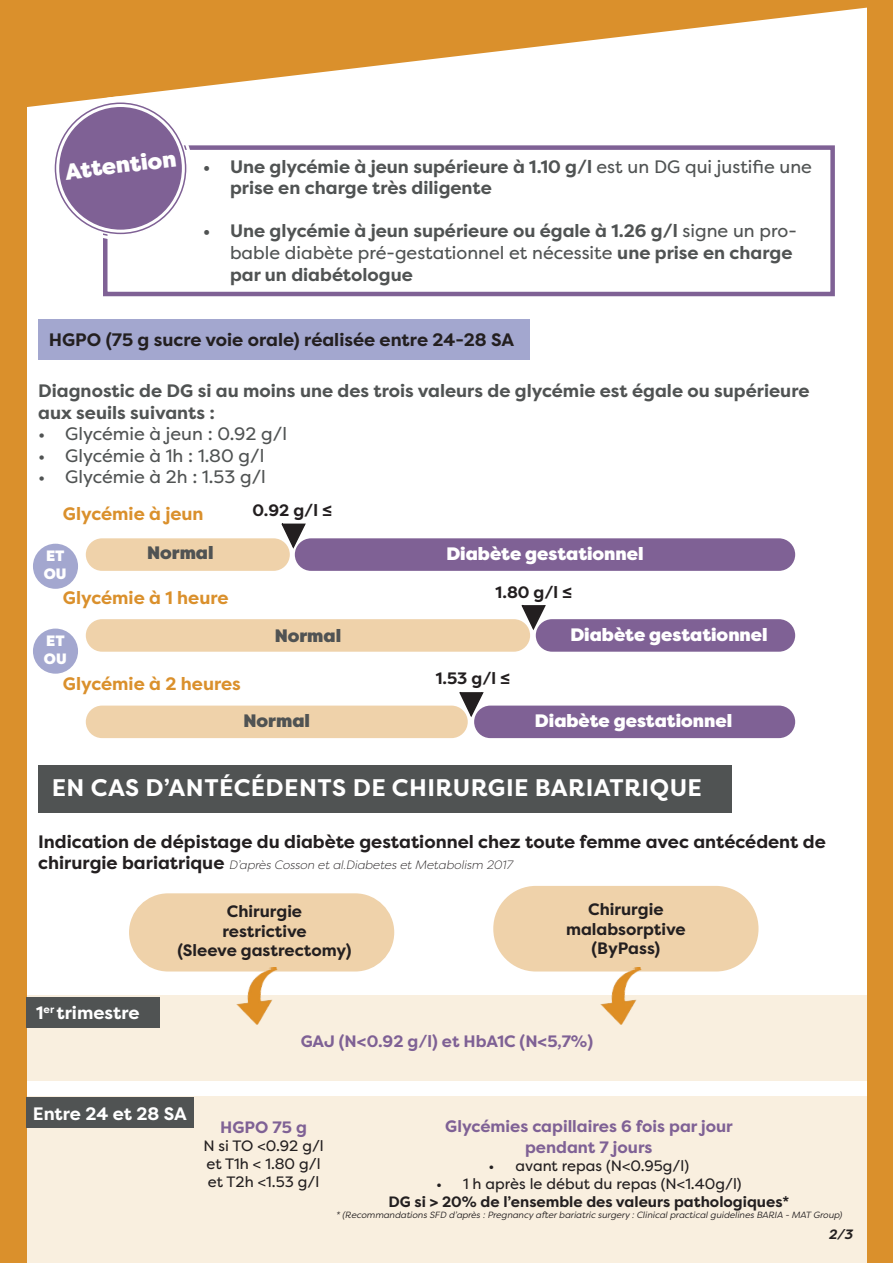
<style>
.page{position:relative;width:893px;height:1263px;background:#fff}
.page>*{position:absolute;margin:0;border:0;box-sizing:border-box;transform-origin:0 0}
.t1{font:700 24px "Filson Pro";letter-spacing:.02em;color:#fff}
.t2{font:900 22.5px "Filson Pro";color:#fff}
.t3{font:700 18px/21.6px "Filson Pro";color:#505353}
.t4{font:700 18px "Filson Pro";color:#231f20}
.t5{font:18px "Filson Pro";color:#505353}
.t6{font:900 18px "Filson Pro";color:#fff}
.t7{font:700 18px "Filson Pro";color:#da902c}
.t8{font:700 18px "Filson Pro";color:#fff}
.t9{font:900 18px "Filson Pro";color:#505353}
.t10{font:700 16.5px/19.8px "Filson Pro";color:#231f20;text-align:center}
.t11{font:700 16.5px/21.6px "Filson Pro";color:#7f6195;text-align:center}
.t12{font:15px/18px "Filson Pro";color:#231f20}
.t13{font:700 15px "Filson Pro";color:#231f20}
.t14{font:900 15px/18px "Filson Pro";color:#fff}
.t15{font:italic 700 13.5px "Filson Pro";color:#231f20}
.t16{font:italic 300 12px "Filson Pro";color:#231f20}
.t17{font:italic 9px "Filson Pro";color:#231f20}
.s1{font-weight:400}
.s2{font-weight:700;font-style:normal;font-size:18px}
</style>
<div class="page">
<div style="left:27px;top:1097px;width:840px;height:166px;background:#f9efdf"></div>
<svg style="left:0;top:0;width:867px;height:107px;fill:#da902c"></svg>
<div style="left:0;top:103px;width:27px;height:1160px;background:#da902c"></div>
<div style="left:867px;top:0;width:26px;height:1263px;background:#da902c"></div>
<div style="left:103px;top:145px;width:732px;height:151px;border:4px solid #7f6195"></div>
<div style="left:54px;top:102px;width:133px;height:133px;background:#7f6195;border-radius:50%"></div>
<div style="left:49px;top:96px;width:143px;height:144px;border:3px solid #fff;border-radius:50%"></div>
<div style="left:56px;top:104px;width:129px;height:129px;border:3px solid #fff;border-radius:50%"></div>
<div style="left:38px;top:319px;width:492px;height:41px;background:#a3a7cf"></div>
<div style="left:86px;top:538px;width:204px;height:33px;background:#efd2aa;border-radius:16px"></div>
<div style="left:295px;top:538px;width:500px;height:33px;background:#7f6195;border-radius:16px"></div>
<div style="left:86px;top:619px;width:444px;height:33px;background:#efd2aa;border-radius:16px"></div>
<div style="left:536px;top:619px;width:259px;height:33px;background:#7f6195;border-radius:16px"></div>
<div style="left:86px;top:706px;width:382px;height:32px;background:#efd2aa;border-radius:16px"></div>
<div style="left:474px;top:706px;width:321px;height:32px;background:#7f6195;border-radius:16px"></div>
<svg style="left:280px;top:523px;width:26px;height:27px"></svg>
<svg style="left:520px;top:604px;width:27px;height:28px"></svg>
<svg style="left:458px;top:692px;width:27px;height:27px"></svg>
<div style="left:33px;top:544px;width:45px;height:45px;background:#a3a7cf;border-radius:50%"></div>
<div style="left:33px;top:628px;width:45px;height:46px;background:#a3a7cf;border-radius:50%"></div>
<div style="left:38px;top:765px;width:693px;height:47px;background:#505353"></div>
<div style="left:129px;top:893px;width:265px;height:78px;background:#efd2aa;border-radius:39px"></div>
<div style="left:493px;top:886px;width:265px;height:85px;background:#efd2aa;border-radius:43px"></div>
<div style="left:27px;top:996px;width:840px;height:85px;background:#f9efdf"></div>
<img style="left:229px;top:967px;width:62px;height:58px">
<img style="left:593px;top:967px;width:62px;height:58px">
<div style="left:27px;top:997px;width:133px;height:31px;background:#505353"></div>
<div style="left:27px;top:1097px;width:167px;height:30px;background:#505353"></div>
<p class="t2" style="left:63px;top:158px;width:113px;rotate:-7deg">Attention</p>
<p class="t3" style="left:230px;top:156px;width:583px;text-indent:-27px">• Une glycémie à jeun supérieure à 1.10 g/l <span class="s1">est un DG qui justifie une </span>prise en charge très diligente</p>
<p class="t3" style="left:230px;top:221px;width:568px;text-indent:-27px">• Une glycémie à jeun supérieure ou égale à 1.26 g/l <span class="s1">signe un pro&shy;bable diabète pré-gestationnel et nécessite</span> une prise en charge par un diabétologue</p>
<p class="t4" style="left:49px;top:328px;width:467px">HGPO (75 g sucre voie orale) réalisée entre 24-28 SA</p>
<p class="t3" style="left:38px;top:380px;width:773px">Diagnostic de DG si au moins une des trois valeurs de glycémie est égale ou supérieure aux seuils suivants :</p>
<p class="t5" style="left:38px;top:422px;width:250px">• Glycémie à jeun : 0.92 g/l</p>
<p class="t5" style="left:38px;top:443px;width:228px">• Glycémie à 1h : 1.80 g/l</p>
<p class="t5" style="left:38px;top:465px;width:229px">• Glycémie à 2h : 1.53 g/l</p>
<p class="t7" style="left:63px;top:502px;width:142px">Glycémie à jeun</p>
<p class="t9" style="left:147px;top:542px;width:68px">Normal</p>
<p class="t14" style="left:44px;top:547px;width:24px">ET<br>OU</p>
<p class="t7" style="left:63px;top:586px;width:167px">Glycémie à 1 heure</p>
<p class="t14" style="left:44px;top:632px;width:24px">ET<br>OU</p>
<p class="t7" style="left:63px;top:672px;width:180px">Glycémie à 2 heures</p>
<p class="t10" style="left:253px;top:501px;width:81px">0.92 g/l ≤</p>
<p class="t9" style="left:275px;top:624px;width:68px">Normal</p>
<p class="t9" style="left:244px;top:709px;width:68px">Normal</p>
<p class="t6" style="left:446px;top:543px;width:199px">Diabète gestationnel</p>
<p class="t10" style="left:496px;top:582px;width:78px">1.80 g/l ≤</p>
<p class="t10" style="left:436px;top:668px;width:76px">1.53 g/l ≤</p>
<p class="t6" style="left:570px;top:623px;width:199px">Diabète gestationnel</p>
<p class="t6" style="left:535px;top:709px;width:199px">Diabète gestationnel</p>
<h1 class="t1" style="left:52px;top:773px;width:652px">EN CAS D’ANTÉCÉDENTS DE CHIRURGIE BARIATRIQUE</h1>
<p class="t4" style="left:38px;top:830px;width:789px">Indication de dépistage du diabète gestationnel chez toute femme avec antécédent de</p>
<p class="t16" style="left:38px;top:857px;width:476px"><span class="s2">chirurgie bariatrique</span> D’après Cosson et al.Diabetes et Metabolism 2017</p>
<p class="t8" style="left:36px;top:1001px;width:105px">1<sup>er</sup> trimestre</p>
<p class="t10" style="left:178px;top:901px;width:176px">Chirurgie<br>restrictive<br>(Sleeve gastrectomy)</p>
<p class="t10" style="left:566px;top:899px;width:121px">Chirurgie malabsorptive (ByPass)</p>
<p class="t11" style="left:301px;top:1030px;width:294px">GAJ (N&lt;0.92 g/l) et HbA1C (N&lt;5,7%)</p>
<p class="t8" style="left:33px;top:1102px;width:155px">Entre 24 et 28 SA</p>
<p class="t11" style="left:220px;top:1116px;width:88px">HGPO 75 g</p>
<p class="t12" style="left:203px;top:1136px;width:122px">N si TO &lt;0.92 g/l et T1h &lt; 1.80 g/l et T2h &lt;1.53 g/l</p>
<p class="t11" style="left:445px;top:1115px;width:289px">Glycémies capillaires 6 fois par jour pendant 7 jours</p>
<p class="t12" style="left:488px;top:1157px;width:202px">• avant repas (N&lt;0.95g/l)</p>
<p class="t12" style="left:436px;top:1175px;width:307px">• 1 h après le début du repas (N&lt;1.40g/l)</p>
<p class="t13" style="left:388px;top:1192px;width:402px">DG si &gt; 20% de l’ensemble des valeurs pathologiques*</p>
<p class="t17" style="left:336px;top:1209px;width:508px">* (Recommandations SFD d’après : Pregnancy after bariatric surgery : Clinical practical guidelines BARIA - MAT Group)</p>
<p class="t15" style="left:828px;top:1225px;width:26px">2/3</p>
</div>
